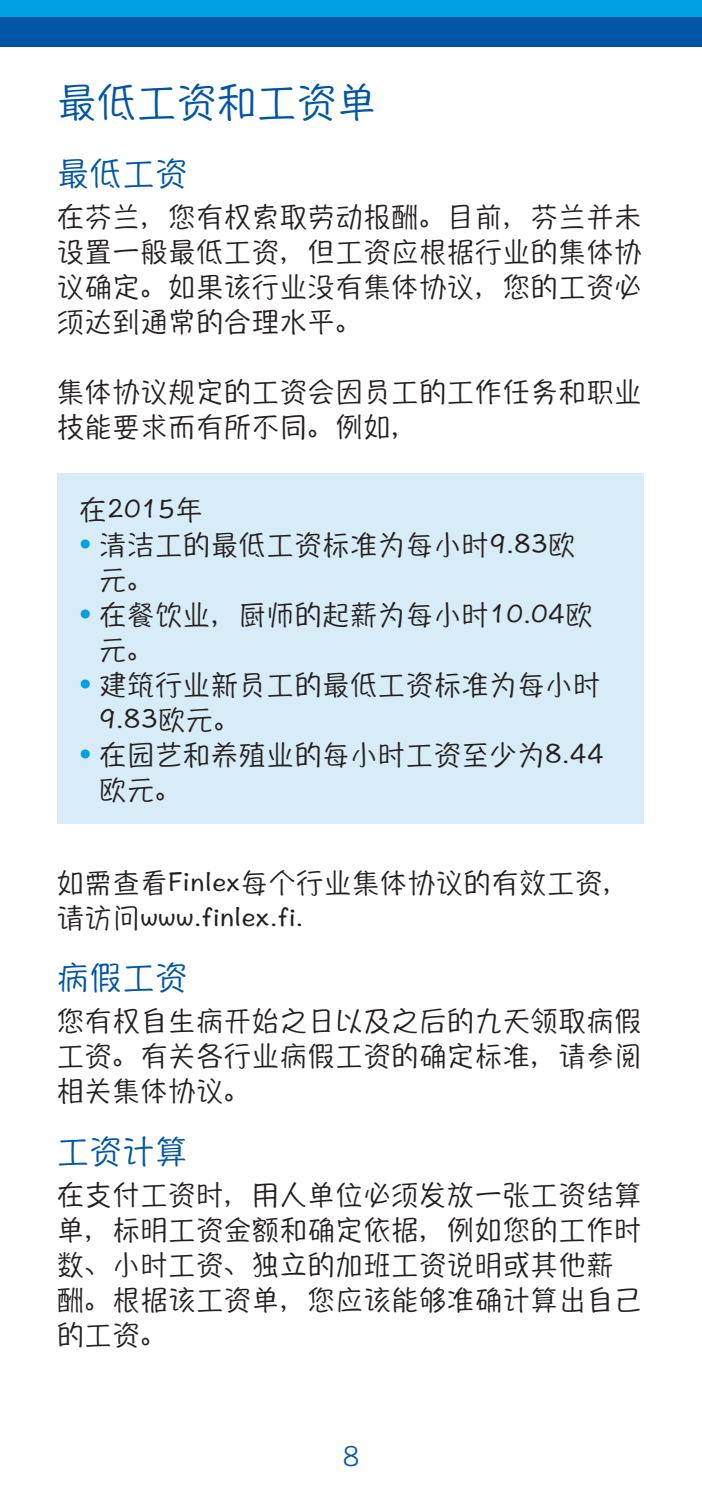
<style>
.page{position:relative;width:702px;height:1489px;background:#fff}
.page>*{position:absolute;margin:0;border:0;box-sizing:border-box;transform-origin:0 0}
.t1{font:40px "Hannotate SC W5";color:#0155a5}
.t2{font:32.5px "Hannotate SC W5";letter-spacing:.01em;color:#0155a5}
.t3{font:27.5px/35px "Hannotate SC W5";letter-spacing:.015em;color:#231f20}
.t4{font:300 27.5px "Trade Gothic";color:#0155a5}
.s1{font-family:"Trade Gothic";font-weight:300;font-size:25px;color:#00a1e3}
</style>
<div class="page">
<div style="left:58px;top:473px;width:586px;height:350px;background:#d7ecf7"></div>
<div style="left:0;top:0;width:702px;height:17px;background:#00a1e3"></div>
<div style="left:0;top:17px;width:702px;height:30px;background:#0155a5"></div>
<h1 class="t1" style="left:57px;top:76px;width:321px">最低工资和工资单</h1>
<p class="t2" style="left:57px;top:151px;width:132px">最低工资</p>
<p class="t3" style="left:57px;top:198px;width:586px;text-align:justify">在芬兰，您有权索取劳动报酬。目前，芬兰并未设置一般最低工资，但工资应根据行业的集体协议确定。如果该行业没有集体协议，您的工资必须达到通常的合理水平。</p>
<p class="t3" style="left:57px;top:373px;width:586px">集体协议规定的工资会因员工的工作任务和职业技能要求而有所不同。例如，</p>
<p class="t3" style="left:79px;top:491px;width:125px">在2015年</p>
<p class="t3" style="left:99px;top:526px;width:478px;text-indent:-20px"><span class="s1">•</span> 清洁工的最低工资标准为每小时9.83欧元。</p>
<p class="t3" style="left:99px;top:596px;width:495px;text-indent:-20px"><span class="s1">•</span> 在餐饮业，厨师的起薪为每小时10.04欧元。</p>
<p class="t3" style="left:99px;top:666px;width:503px;text-indent:-20px"><span class="s1">•</span> 建筑行业新员工的最低工资标准为每小时<br>9.83欧元。</p>
<p class="t3" style="left:99px;top:736px;width:506px;text-indent:-20px"><span class="s1">•</span> 在园艺和养殖业的每小时工资至少为8.44欧元。</p>
<p class="t3" style="left:57px;top:863px;width:575px">如需查看Finlex每个行业集体协议的有效工资，请访问www.finlex.fi.</p>
<p class="t2" style="left:57px;top:955px;width:132px">病假工资</p>
<p class="t3" style="left:57px;top:1002px;width:586px;text-align:justify">您有权自生病开始之日以及之后的九天领取病假工资。有关各行业病假工资的确定标准，请参阅相关集体协议。</p>
<p class="t2" style="left:57px;top:1129px;width:132px">工资计算</p>
<p class="t3" style="left:57px;top:1176px;width:586px">在支付工资时，用人单位必须发放一张工资结算单，标明工资金额和确定依据，例如您的工作时数、小时工资、独立的加班工资说明或其他薪酬。根据该工资单，您应该能够准确计算出自己的工资。</p>
<p class="t4" style="left:343px;top:1439px;width:17px">8</p>
</div>
